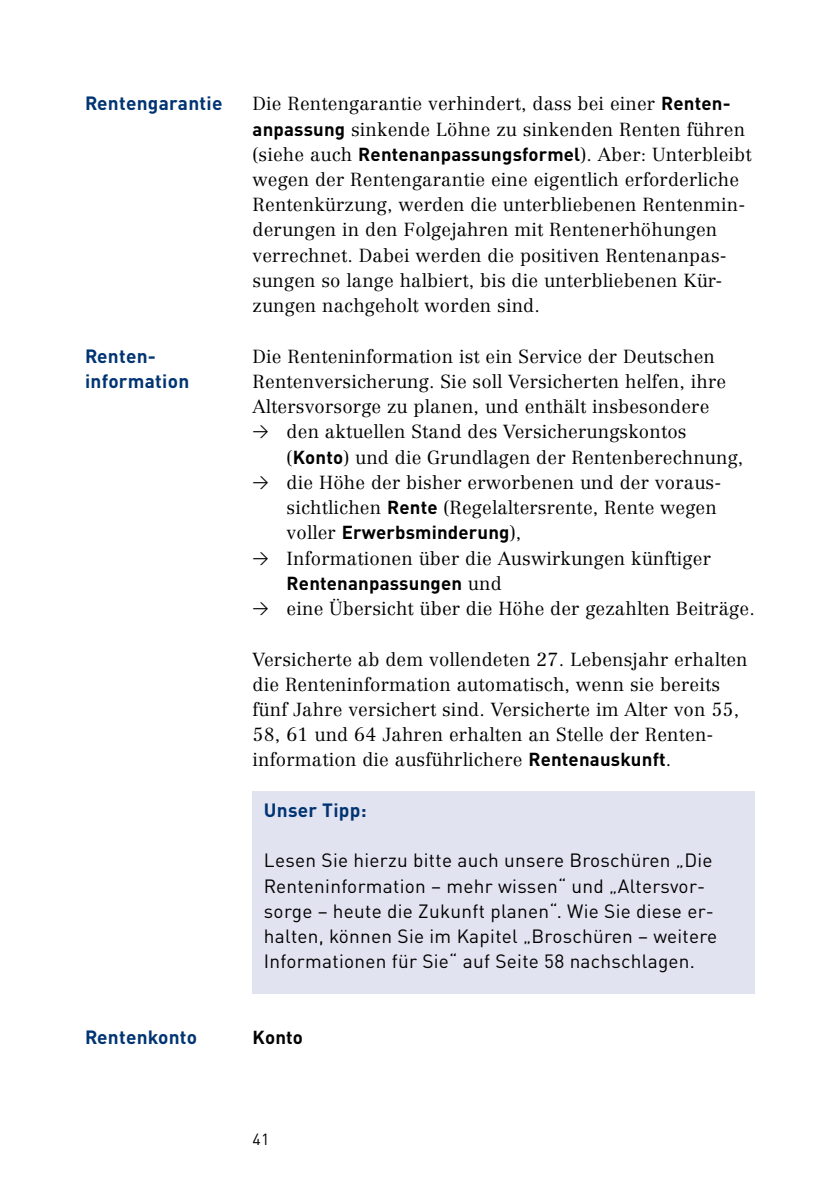
<style>
.page{position:relative;width:840px;height:1191px;background:#fff}
.page>*{position:absolute;margin:0;border:0;box-sizing:border-box;transform-origin:0 0}
.t1{font:19px/25.2px "DIN Pro";letter-spacing:.015em;color:#000}
.t2{font:700 19px/25.2px "DIN Pro";letter-spacing:.015em;color:#003472}
.t3{font:300 18.6px/25.2px "Centennial LT Pro";letter-spacing:.01em;color:#000}
.t4{font:700 18.6px "DIN Pro DR Vp";letter-spacing:.01em;color:#000}
.t5{font:16px "DIN Pro";color:#000}
.s1{font-family:"DIN Pro DR Vp";font-weight:700}
.s2{font-family:"DIN Regular Alternate";font-weight:400;font-size:16px}
</style>
<div class="page">
<div style="left:252px;top:791px;width:502px;height:51px;background:#e2e3f0"></div>
<div style="left:252px;top:842px;width:502px;height:126px;background:#e2e3f0"></div>
<div style="left:252px;top:968px;width:502px;height:25px;background:#e2e3f0"></div>
<p class="t2" style="left:85px;top:89px;width:139px">Rentengarantie</p>
<p class="t2" style="left:85px;top:341px;width:106px">Renten&shy;information</p>
<p class="t2" style="left:85px;top:1022px;width:113px">Rentenkonto</p>
<p class="t3" style="left:252px;top:91px;width:500px">Die Rentengarantie verhindert, dass bei einer <span class="s1">Renten&shy;anpassung</span> sinkende Löhne zu sinkenden Renten führen (siehe auch <span class="s1">Rentenanpassungsformel</span>). Aber: Unterbleibt wegen der Rentengarantie eine eigentlich erforderliche Rentenkürzung, werden die unterbliebenen Rentenmin&shy;derungen in den Folgejahren mit Rentenerhöhungen verrechnet. Dabei werden die positiven Rentenanpas&shy;sungen so lange halbiert, bis die unterbliebenen Kür&shy;zungen nachgeholt worden sind.</p>
<p class="t3" style="left:252px;top:343px;width:475px">Die Renteninformation ist ein Service der Deutschen<br>Rentenversicherung. Sie soll Versicherten helfen, ihre<br>Altersvorsorge zu planen, und enthält insbesondere</p>
<p class="t3" style="left:286px;top:419px;width:458px;text-indent:-34px"><span class="s2">&gt;</span> den aktuellen Stand des Versicherungskontos (<span class="s1">Konto</span>) und die Grundlagen der Rentenberechnung,</p>
<p class="t3" style="left:286px;top:469px;width:436px;text-indent:-34px"><span class="s2">&gt;</span> die Höhe der bisher erworbenen und der voraus&shy;sichtlichen <span class="s1">Rente</span> (Regelaltersrente, Rente wegen voller <span class="s1">Erwerbsminderung</span>),</p>
<p class="t3" style="left:286px;top:545px;width:425px;text-indent:-34px"><span class="s2">&gt;</span> Informationen über die Auswirkungen künftiger<br><span class="s1">Rentenanpassungen</span> und</p>
<p class="t3" style="left:252px;top:596px;width:503px"><span class="s2">&gt;</span> eine Übersicht über die Höhe der gezahlten Beiträge.</p>
<p class="t3" style="left:252px;top:646px;width:496px">Versicherte ab dem vollendeten 27. Lebensjahr erhalten die Renteninformation automatisch, wenn sie bereits fünf Jahre versichert sind. Versicherte im Alter von 55, 58, 61 und 64 Jahren erhalten an Stelle der Renten&shy;information die ausführlichere <span class="s1">Rentenauskunft</span>.</p>
<p class="t2" style="left:264px;top:795px;width:104px">Unser Tipp:</p>
<p class="t1" style="left:264px;top:846px;width:454px">Lesen Sie hierzu bitte auch unsere Broschüren „Die Renteninformation – mehr wissen“ und „Altersvor&shy;sorge – heute die Zukunft planen“. Wie Sie diese er&shy;halten, können Sie im Kapitel „Broschüren – weitere Informationen für Sie“ auf Seite 58 nachschlagen.</p>
<p class="t4" style="left:252px;top:1025px;width:52px">Konto</p>
<p class="t5" style="left:252px;top:1126px;width:18px">41</p>
</div>
